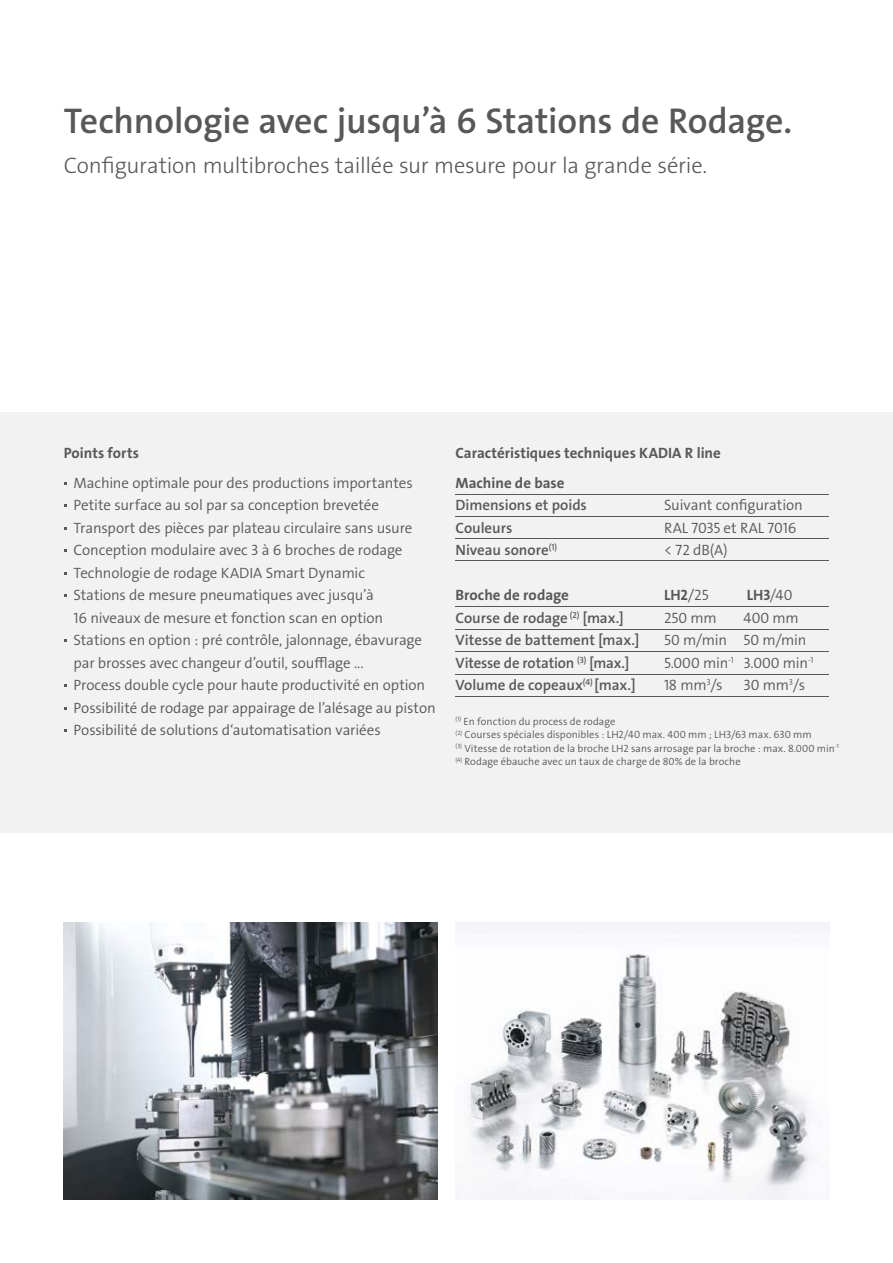
<style>
.page{position:relative;width:893px;height:1263px;background:#fff}
.page>*{position:absolute;margin:0;border:0;box-sizing:border-box;transform-origin:0 0}
.t1{font:600 36px "The Sans Os F";letter-spacing:-.005em;color:#57585a}
.t2{font:300 22.5px "The Sans Os F";letter-spacing:-.01em;color:#57585a}
.t3{font:300 15px/22.5px "The Sans Os F";letter-spacing:-.01em;color:#57585a}
.t4{font:600 15px "The Sans Os F";letter-spacing:-.005em;color:#57585a}
.t5{font:700 15px/30px "The Sans Os F";color:#57585a}
.t6{font:300 10.5px/13.5px "The Sans Os F";letter-spacing:.005em;color:#57585a}
.s1{font-weight:300}
</style>
<div class="page">
<div style="left:0;top:412px;width:893px;height:421px;background:#f2f2f2"></div>
<img style="left:455px;top:923px;width:374px;height:276px">
<img style="left:64px;top:923px;width:373px;height:276px">
<hr style="left:455px;top:494px;width:374px;height:1px;background:#57585a">
<hr style="left:455px;top:516px;width:374px;height:1px;background:#57585a">
<hr style="left:455px;top:538px;width:374px;height:1px;background:#57585a">
<hr style="left:455px;top:561px;width:374px;height:1px;background:#57585a">
<hr style="left:455px;top:607px;width:374px;height:1px;background:#57585a">
<hr style="left:455px;top:629px;width:374px;height:1px;background:#57585a">
<hr style="left:455px;top:651px;width:374px;height:1px;background:#57585a">
<hr style="left:455px;top:674px;width:374px;height:1px;background:#57585a">
<hr style="left:455px;top:696px;width:374px;height:1px;background:#57585a">
<h1 class="t1" style="left:64px;top:98px;width:730px">Technologie avec jusqu’à 6 Stations de Rodage.</h1>
<h2 class="t2" style="left:64px;top:151px;width:645px">Configuration multibroches taillée sur mesure pour la grande série.</h2>
<p class="t5" style="left:64px;top:438px;width:77px">Points forts</p>
<p class="t3" style="left:74px;top:471px;width:364px">Machine optimale pour des productions importantes Petite surface au sol par sa conception brevetée Transport des pièces par plateau circulaire sans usure Conception modulaire avec 3 à 6 broches de rodage Technologie de rodage KADIA Smart Dynamic<br>Stations de mesure pneumatiques avec jusqu’à<br>16 niveaux de mesure et fonction scan en option Stations en option : pré contrôle, jalonnage, ébavurage par brosses avec changeur d’outil, soufflage ...<br>Process double cycle pour haute productivité en option Possibilité de rodage par appairage de l’alésage au piston Possibilité de solutions d‘automatisation variées</p>
<p class="t5" style="left:455px;top:438px;width:267px">Caractéristiques techniques KADIA R line<br>Machine de base</p>
<p class="t4" style="left:455px;top:495px;width:133px">Dimensions et poids</p>
<p class="t3" style="left:664px;top:494px;width:140px">Suivant configuration</p>
<p class="t4" style="left:455px;top:518px;width:58px">Couleurs</p>
<p class="t3" style="left:664px;top:516px;width:134px">RAL 7035 et RAL 7016</p>
<p class="t4" style="left:455px;top:540px;width:103px">Niveau sonore<sup>(1)</sup></p>
<p class="t3" style="left:664px;top:539px;width:65px">&lt; 72 dB(A)</p>
<p class="t5" style="left:455px;top:580px;width:115px">Broche de rodage</p>
<p class="t5" style="left:664px;top:580px;width:46px">LH2<span class="s1">/25</span></p>
<p class="t5" style="left:747px;top:580px;width:47px">LH3<span class="s1">/40</span></p>
<p class="t4" style="left:455px;top:608px;width:170px">Course de rodage <sup>(2)</sup> [max.]</p>
<p class="t3" style="left:664px;top:606px;width:54px">250 mm</p>
<p class="t3" style="left:743px;top:606px;width:57px">400 mm</p>
<p class="t4" style="left:455px;top:630px;width:185px">Vitesse de battement [max.]</p>
<p class="t3" style="left:664px;top:629px;width:144px">50 m/min 50 m/min</p>
<p class="t4" style="left:455px;top:653px;width:175px">Vitesse de rotation <sup>(3)</sup> [max.]</p>
<p class="t3" style="left:664px;top:651px;width:151px">5.000 min<sup>-1</sup> 3.000 min<sup>-1</sup></p>
<p class="t4" style="left:455px;top:675px;width:182px">Volume de copeaux<sup>(4)</sup> [max.]</p>
<p class="t3" style="left:664px;top:674px;width:60px">18 mm<sup>3</sup>/s</p>
<p class="t3" style="left:743px;top:674px;width:63px">30 mm<sup>3</sup>/s</p>
<p class="t6" style="left:455px;top:714px;width:385px"><sup>(1)</sup> En fonction du process de rodage<br><sup>(2)</sup> Courses spéciales disponibles : LH2/40 max. 400 mm ; LH3/63 max. 630 mm<br><sup>(3)</sup> Vitesse de rotation de la broche LH2 sans arrosage par la broche : max. 8.000 min<sup>-1 (4)</sup> Rodage ébauche avec un taux de charge de 80% de la broche</p>
</div>
